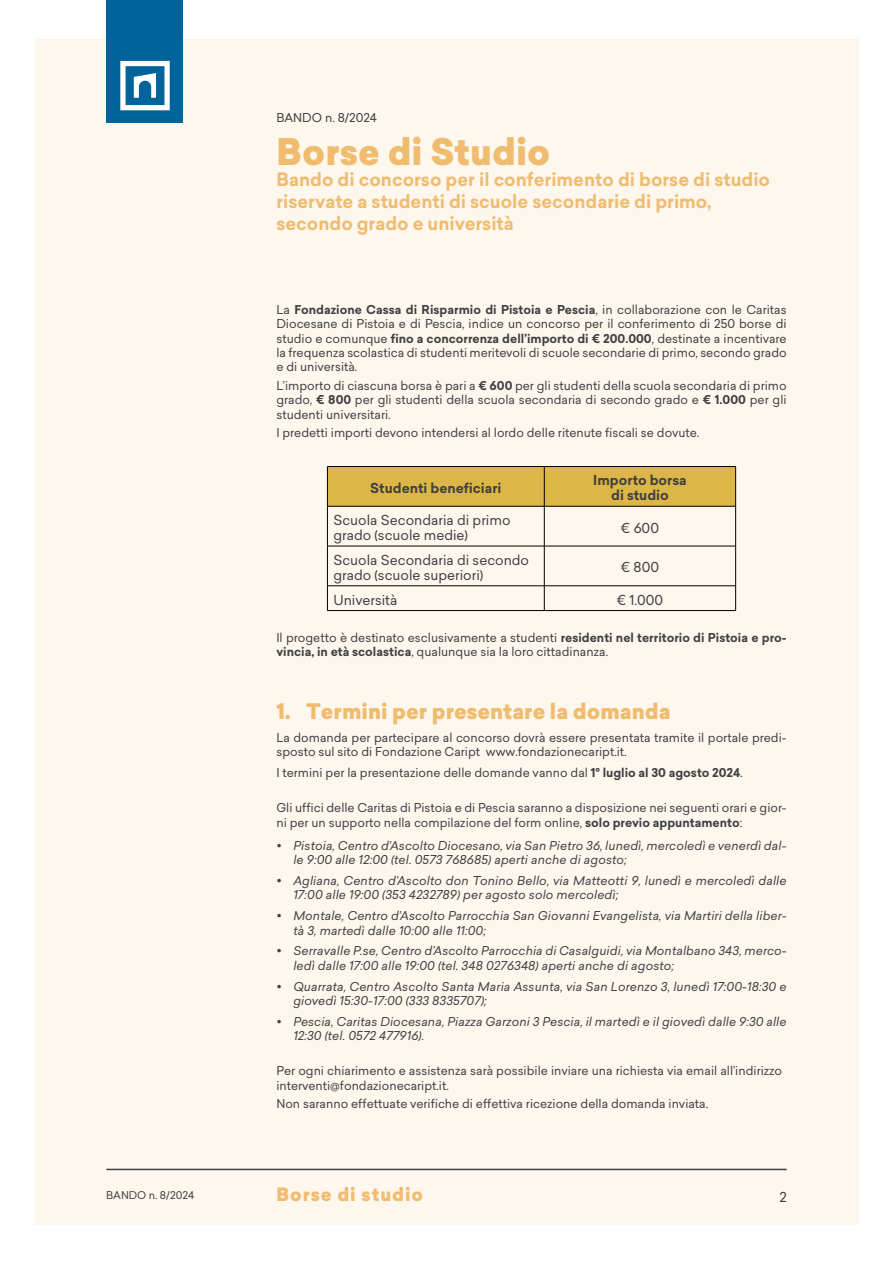
<style>
.page{position:relative;width:893px;height:1263px;background:#fff}
.page>*{position:absolute;margin:0;border:0;box-sizing:border-box;transform-origin:0 0}
.t1{font:900 36px "Sailec";color:#efbc70}
.t2{font:900 21px "Sailec";color:#efbc70}
.t3{font:700 18px/21.6px "Sailec";color:#efbc70}
.t4{font:900 18px "Sailec";letter-spacing:.05em;color:#efbc70}
.t5{font:13.5px/15px "Sailec";color:#414042}
.t6{font:700 13.5px/15px "Sailec";color:#414042;text-align:center}
.t7{font:12px/14.4px "Sailec";color:#414042}
.t8{font:italic 12px/14.4px "Sailec";letter-spacing:.01em;color:#414042}
.t9{font:10.5px "Sailec";color:#414042}
.s1{font-weight:700}
</style>
<div class="page">
<div style="left:34px;top:38px;width:825px;height:1187px;background:#fdf7ee"></div>
<hr style="left:106px;top:1169px;width:681px;height:1px;background:#414042">
<div style="left:106px;top:0;width:77px;height:123px;background:#00639c"></div>
<svg style="left:120px;top:61px;width:50px;height:49px"></svg>
<div style="left:328px;top:467px;width:407px;height:39px;background:#dcb647"></div>
<hr style="left:327px;top:466px;width:217px;height:1px;background:#000">
<hr style="left:327px;top:467px;width:1px;height:39px;background:#000">
<hr style="left:544px;top:466px;width:192px;height:1px;background:#000">
<hr style="left:544px;top:467px;width:1px;height:39px;background:#000">
<hr style="left:735px;top:467px;width:1px;height:39px;background:#000">
<hr style="left:327px;top:506px;width:217px;height:1px;background:#000">
<hr style="left:327px;top:506px;width:1px;height:40px;background:#000">
<hr style="left:544px;top:506px;width:192px;height:1px;background:#000">
<hr style="left:544px;top:506px;width:1px;height:40px;background:#000">
<hr style="left:735px;top:506px;width:1px;height:40px;background:#000">
<hr style="left:327px;top:546px;width:217px;height:1px;background:#000">
<hr style="left:327px;top:546px;width:1px;height:40px;background:#000">
<hr style="left:544px;top:546px;width:192px;height:1px;background:#000">
<hr style="left:544px;top:546px;width:1px;height:40px;background:#000">
<hr style="left:735px;top:546px;width:1px;height:40px;background:#000">
<hr style="left:327px;top:585px;width:217px;height:1px;background:#000">
<svg style="left:327px;top:586px;width:1px;height:24px"></svg>
<hr style="left:544px;top:585px;width:192px;height:1px;background:#000">
<svg style="left:544px;top:586px;width:1px;height:24px"></svg>
<svg style="left:735px;top:586px;width:1px;height:24px"></svg>
<hr style="left:327px;top:610px;width:217px;height:1px;background:#000">
<hr style="left:544px;top:610px;width:192px;height:1px;background:#000">
<p class="t7" style="left:276px;top:110px;width:102px">BANDO n. 8/2024</p>
<h1 class="t1" style="left:276px;top:126px;width:275px">Borse di Studio</h1>
<h3 class="t3" style="left:276px;top:169px;width:495px">Bando di concorso per il conferimento di borse di studio riservate a studenti di scuole secondarie di primo, secondo grado e università</h3>
<p class="t7" style="left:276px;top:302px;width:512px;text-align:justify">La <span class="s1">Fondazione Cassa di Risparmio di Pistoia e Pescia</span>, in collaborazione con le Caritas Diocesane di Pistoia e di Pescia, indice un concorso per il conferimento di 250 borse di studio e comunque <span class="s1">fino a concorrenza dell’importo di € 200.000</span>, destinate a incentivare la frequenza scolastica di studenti meritevoli di scuole secondarie di primo, secondo grado e di università.</p>
<p class="t7" style="left:276px;top:378px;width:512px;text-align:justify">L’importo di ciascuna borsa è pari a <span class="s1">€ 600</span> per gli studenti della scuola secondaria di primo grado, <span class="s1">€ 800</span> per gli studenti della scuola secondaria di secondo grado e <span class="s1">€ 1.000</span> per gli studenti universitari.</p>
<p class="t7" style="left:276px;top:426px;width:424px">I predetti importi devono intendersi al lordo delle ritenute fiscali se dovute.</p>
<p class="t6" style="left:370px;top:480px;width:133px">Studenti beneficiari</p>
<p class="t6" style="left:593px;top:473px;width:95px">Importo borsa di studio</p>
<p class="t5" style="left:333px;top:512px;width:179px">Scuola Secondaria di primo grado (scuole medie)</p>
<p class="t5" style="left:621px;top:520px;width:40px">€ 600</p>
<p class="t5" style="left:333px;top:552px;width:197px">Scuola Secondaria di secondo grado (scuole superiori)</p>
<p class="t5" style="left:621px;top:560px;width:40px">€ 800</p>
<p class="t5" style="left:333px;top:592px;width:65px">Università</p>
<p class="t5" style="left:617px;top:592px;width:48px">€ 1.000</p>
<p class="t7" style="left:276px;top:630px;width:512px">Il progetto è destinato esclusivamente a studenti <span class="s1">residenti nel territorio di Pistoia e pro&shy;vincia, in età scolastica</span>, qualunque sia la loro cittadinanza.</p>
<h2 class="t2" style="left:276px;top:696px;width:396px">1. Termini per presentare la domanda</h2>
<p class="t7" style="left:276px;top:730px;width:512px">La domanda per partecipare al concorso dovrà essere presentata tramite il portale predi&shy;sposto sul sito di Fondazione Caript www.fondazionecaript.it.</p>
<p class="t7" style="left:276px;top:765px;width:468px">I termini per la presentazione delle domande vanno dal <span class="s1">1° luglio al 30 agosto 2024</span>.</p>
<p class="t7" style="left:276px;top:800px;width:512px">Gli uffici delle Caritas di Pistoia e di Pescia saranno a disposizione nei seguenti orari e gior&shy;ni per un supporto nella compilazione del form online, <span class="s1">solo previo appuntamento</span>:</p>
<p class="t8" style="left:293px;top:838px;width:495px">Pistoia, Centro d’Ascolto Diocesano, via San Pietro 36, lunedì, mercoledì e venerdì dal&shy;le 9:00 alle 12:00 (tel. 0573 768685) aperti anche di agosto;</p>
<p class="t8" style="left:293px;top:873px;width:495px">Agliana, Centro d’Ascolto don Tonino Bello, via Matteotti 9, lunedì e mercoledì dalle<br>17:00 alle 19:00 (353 4232789) per agosto solo mercoledì;</p>
<p class="t8" style="left:293px;top:908px;width:495px">Montale, Centro d’Ascolto Parrocchia San Giovanni Evangelista, via Martiri della liber&shy;tà 3, martedì dalle 10:00 alle 11:00;</p>
<p class="t8" style="left:293px;top:944px;width:495px">Serravalle P.se, Centro d’Ascolto Parrocchia di Casalguidi, via Montalbano 343, merco&shy;ledì dalle 17:00 alle 19:00 (tel. 348 0276348) aperti anche di agosto;</p>
<p class="t8" style="left:293px;top:979px;width:495px">Quarrata, Centro Ascolto Santa Maria Assunta, via San Lorenzo 3, lunedì 17:00-18:30 e giovedì 15:30-17:00 (333 8335707);</p>
<p class="t8" style="left:293px;top:1014px;width:495px">Pescia, Caritas Diocesana, Piazza Garzoni 3 Pescia, il martedì e il giovedì dalle 9:30 alle<br>12:30 (tel. 0572 477916).</p>
<p class="t7" style="left:276px;top:1064px;width:507px">Per ogni chiarimento e assistenza sarà possibile inviare una richiesta via email all’indirizzo interventi@fondazionecaript.it.</p>
<p class="t7" style="left:276px;top:1097px;width:433px">Non saranno effettuate verifiche di effettiva ricezione della domanda inviata.</p>
<p class="t9" style="left:106px;top:1188px;width:90px">BANDO n. 8/2024</p>
<h3 class="t4" style="left:276px;top:1182px;width:148px">Borse di studio</h3>
<p class="t5" style="left:779px;top:1189px;width:9px">2</p>
</div>
